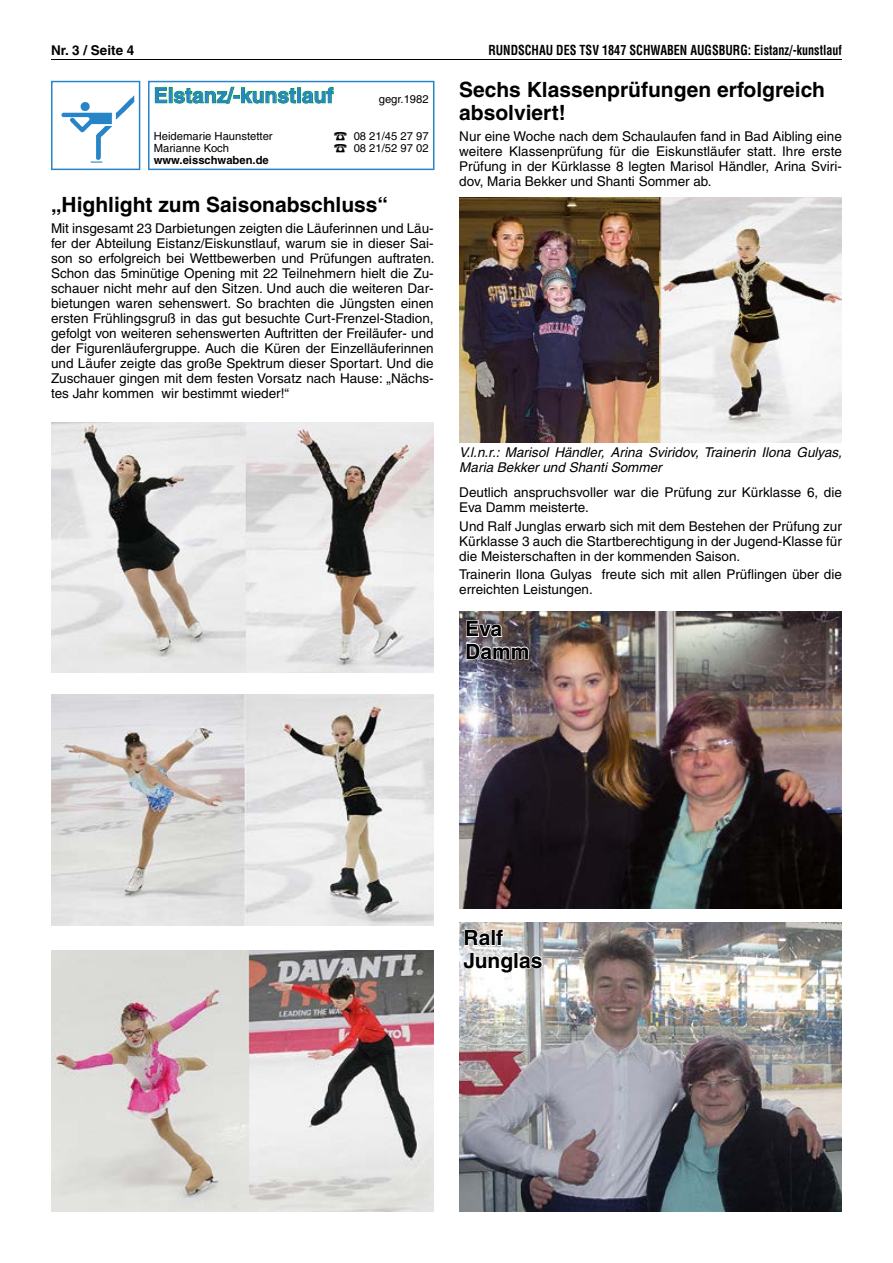
<style>
.page{position:relative;width:893px;height:1263px;background:#fff}
.page>*{position:absolute;margin:0;border:0;box-sizing:border-box;transform-origin:0 0}
.t1{font:700 21px/22.5px "Helvetica";color:#000}
.t2{font:700 21px "Helvetica";color:#2785c7}
.t3{font:13.5px/15px "Helvetica";color:#000;text-align:justify}
.t4{font:italic 13.5px/15px "Helvetica";color:#000}
.t5{font:700 condensed 13.5px "Helvetica";color:#000;scale:.9 1}
.t6{font:700 13.5px "Helvetica";color:#000}
.t7{font:11.25px "Helvetica";color:#000}
.t8{font:700 11.25px "Helvetica";color:#000}
</style>
<div class="page">
<hr style="left:51px;top:59px;width:791px;height:1px;background:#000">
<svg style="left:51px;top:81px;width:89px;height:89px"></svg>
<svg style="left:148px;top:81px;width:286px;height:89px"></svg>
<img style="left:51px;top:950px;width:383px;height:262px">
<img style="left:51px;top:422px;width:383px;height:251px">
<img style="left:51px;top:694px;width:383px;height:232px">
<img style="left:459px;top:198px;width:201px;height:244px">
<img style="left:459px;top:923px;width:383px;height:289px">
<svg style="left:462px;top:928px;width:81px;height:46px"></svg>
<img style="left:459px;top:612px;width:383px;height:297px">
<svg style="left:465px;top:620px;width:65px;height:40px;background:#8e878b"></svg>
<img style="left:660px;top:198px;width:182px;height:244px">
<p class="t6" style="left:51px;top:42px;width:85px">Nr. 3 / Seite 4</p>
<p class="t5" style="left:488px;top:42px;width:394px">RUNDSCHAU DES TSV 1847 SCHWABEN AUGSBURG: Eistanz/-kunstlauf</p>
<h1 class="t2" style="left:154px;top:83px;width:181px">Eistanz/-kunstlauf</h1>
<p class="t7" style="left:379px;top:92px;width:51px">gegr.1982</p>
<p class="t7" style="left:154px;top:129px;width:120px">Heidemarie Haunstetter</p>
<p class="t7" style="left:333px;top:129px;width:97px">☎ 08 21/45 27 97</p>
<p class="t7" style="left:154px;top:141px;width:77px">Marianne Koch</p>
<p class="t7" style="left:333px;top:142px;width:97px">☎ 08 21/52 97 02</p>
<p class="t8" style="left:154px;top:153px;width:117px">www.eisschwaben.de</p>
<h1 class="t1" style="left:51px;top:193px;width:339px">„Highlight zum Saisonabschluss“</h1>
<p class="t3" style="left:51px;top:221px;width:385px">Mit insgesamt 23 Darbietungen zeigten die Läuferinnen und Läu&shy;fer der Abteilung Eistanz/Eiskunstlauf, warum sie in dieser Sai&shy;son so erfolgreich bei Wettbewerben und Prüfungen auftraten.<br>Schon das 5minütige Opening mit 22 Teilnehmern hielt die Zu&shy;schauer nicht mehr auf den Sitzen. Und auch die weiteren Dar&shy;bietungen waren sehenswert. So brachten die Jüngsten einen ersten Frühlingsgruß in das gut besuchte Curt-Frenzel-Stadion, gefolgt von weiteren sehenswerten Auftritten der Freiläufer- und der Figurenläufergruppe. Auch die Küren der Einzelläuferinnen und Läufer zeigte das große Spektrum dieser Sportart. Und die Zuschauer gingen mit dem festen Vorsatz nach Hause: „Nächs&shy;tes Jahr kommen wir bestimmt wieder!“</p>
<h1 class="t1" style="left:459px;top:78px;width:367px">Sechs Klassenprüfungen erfolgreich absolviert!</h1>
<p class="t3" style="left:459px;top:129px;width:384px">Nur eine Woche nach dem Schaulaufen fand in Bad Aibling eine weitere Klassenprüfung für die Eiskunstläufer statt. Ihre erste Prüfung in der Kürklasse 8 legten Marisol Händler, Arina Sviri&shy;dov, Maria Bekker und Shanti Sommer ab.</p>
<p class="t4" style="left:459px;top:445px;width:384px">V.l.n.r.: Marisol Händler, Arina Sviridov, Trainerin Ilona Gulyas,<br>Maria Bekker und Shanti Sommer</p>
<p class="t3" style="left:459px;top:485px;width:384px">Deutlich anspruchsvoller war die Prüfung zur Kürklasse 6, die<br>Eva Damm meisterte.</p>
<p class="t3" style="left:459px;top:518px;width:384px">Und Ralf Junglas erwarb sich mit dem Bestehen der Prüfung zur Kürklasse 3 auch die Startberechtigung in der Jugend-Klasse für die Meisterschaften in der kommenden Saison.</p>
<p class="t3" style="left:459px;top:567px;width:384px">Trainerin Ilona Gulyas freute sich mit allen Prüflingen über die erreichten Leistungen.</p>
<h1 class="t1" style="left:465px;top:617px;width:66px">Eva<br>Damm</h1>
<h1 class="t1" style="left:463px;top:926px;width:80px">Ralf<br>Junglas</h1>
</div>
